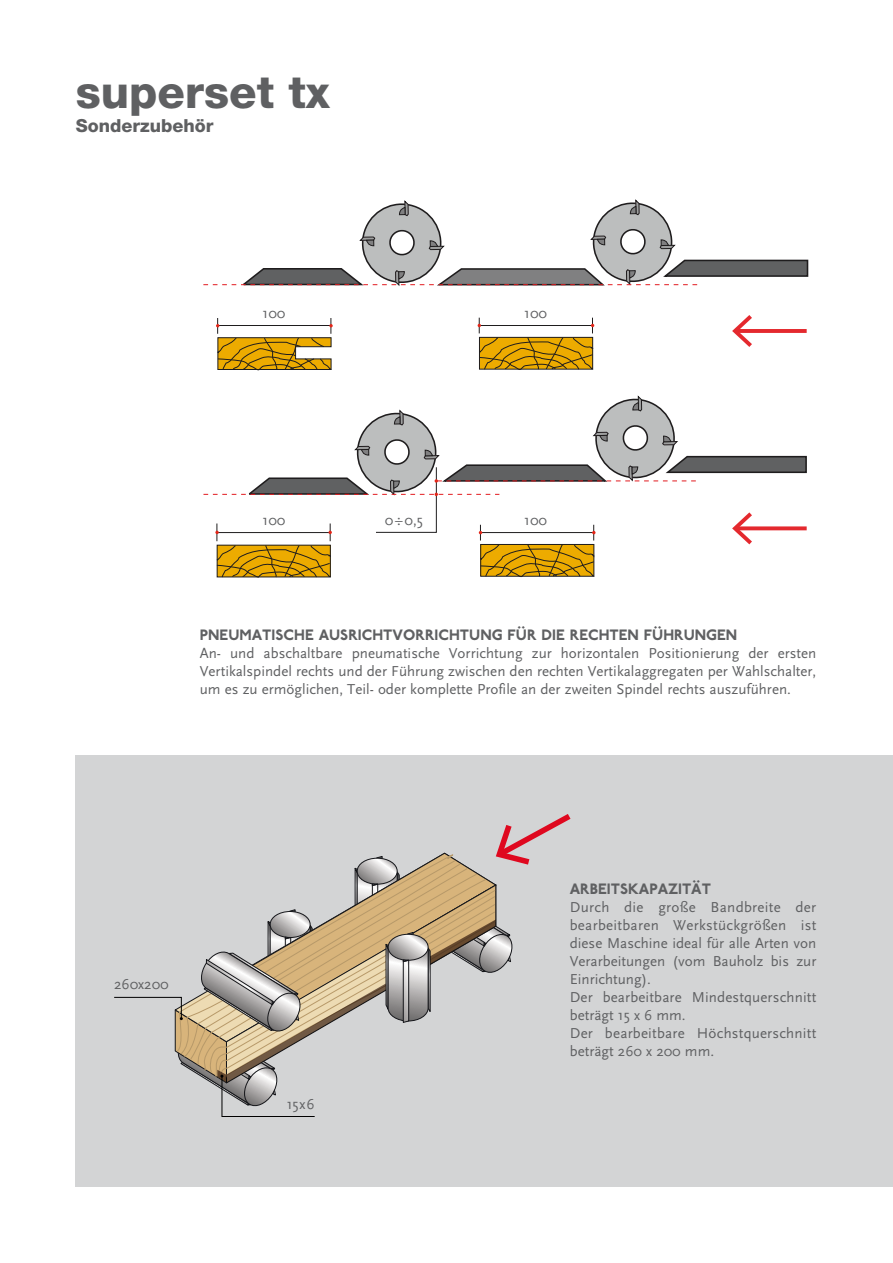
<style>
.page{position:relative;width:893px;height:1263px;background:#fff}
.page>*{position:absolute;margin:0;border:0;box-sizing:border-box;transform-origin:0 0}
.t1{font:800 45px "Helvetica Neue LT Std";color:#5f6062}
.t2{font:800 18px "Helvetica Neue LT Std";color:#5f6062}
.t3{font:15px/18px "Scala Sans";color:#5f6062;text-align:justify}
.t4{font:800 15px "P22 Underground";color:#5f6062}
</style>
<div class="page">
<hr style="left:892px;top:200px;width:1px;height:493px;background:#d3d4d5">
<div style="left:76px;top:755px;width:817px;height:431px;background:#d3d4d5"></div>
<svg style="left:203px;top:199px;width:606px;height:172px"></svg>
<svg style="left:203px;top:395px;width:604px;height:183px"></svg>
<svg style="left:114px;top:814px;width:457px;height:303px"></svg>
<h1 class="t1" style="left:76px;top:65px;width:256px">superset tx</h1>
<p class="t2" style="left:76px;top:115px;width:139px">Sonderzubehör</p>
<p class="t3" style="left:263px;top:304px;width:24px">100</p>
<p class="t3" style="left:524px;top:304px;width:24px">100</p>
<p class="t3" style="left:263px;top:511px;width:24px">100</p>
<p class="t3" style="left:385px;top:511px;width:40px">0÷0,5</p>
<p class="t3" style="left:524px;top:511px;width:24px">100</p>
<p class="t4" style="left:200px;top:626px;width:539px">PNEUMATISCHE AUSRICHTVORRICHTUNG FÜR DIE RECHTEN FÜHRUNGEN</p>
<p class="t3" style="left:200px;top:644px;width:618px">An- und abschaltbare pneumatische Vorrichtung zur horizontalen Positionierung der ersten Vertikalspindel rechts und der Führung zwischen den rechten Vertikalaggregaten per Wahlschalter, um es zu ermöglichen, Teil- oder komplette Profile an der zweiten Spindel rechts auszuführen.</p>
<p class="t3" style="left:114px;top:976px;width:56px">260x200</p>
<p class="t3" style="left:287px;top:1095px;width:30px">15x6</p>
<p class="t4" style="left:570px;top:880px;width:143px">ARBEITSKAPAZITÄT</p>
<p class="t3" style="left:570px;top:898px;width:248px;text-align:left">Durch die große Bandbreite der bearbeitbaren Werkstückgrößen ist diese Maschine ideal für alle Arten von<br>Verarbeitungen (vom Bauholz bis zur<br>Einrichtung).<br>Der bearbeitbare Mindestquerschnitt beträgt 15 x 6 mm.<br>Der bearbeitbare Höchstquerschnitt beträgt 260 x 200 mm.</p>
</div>
